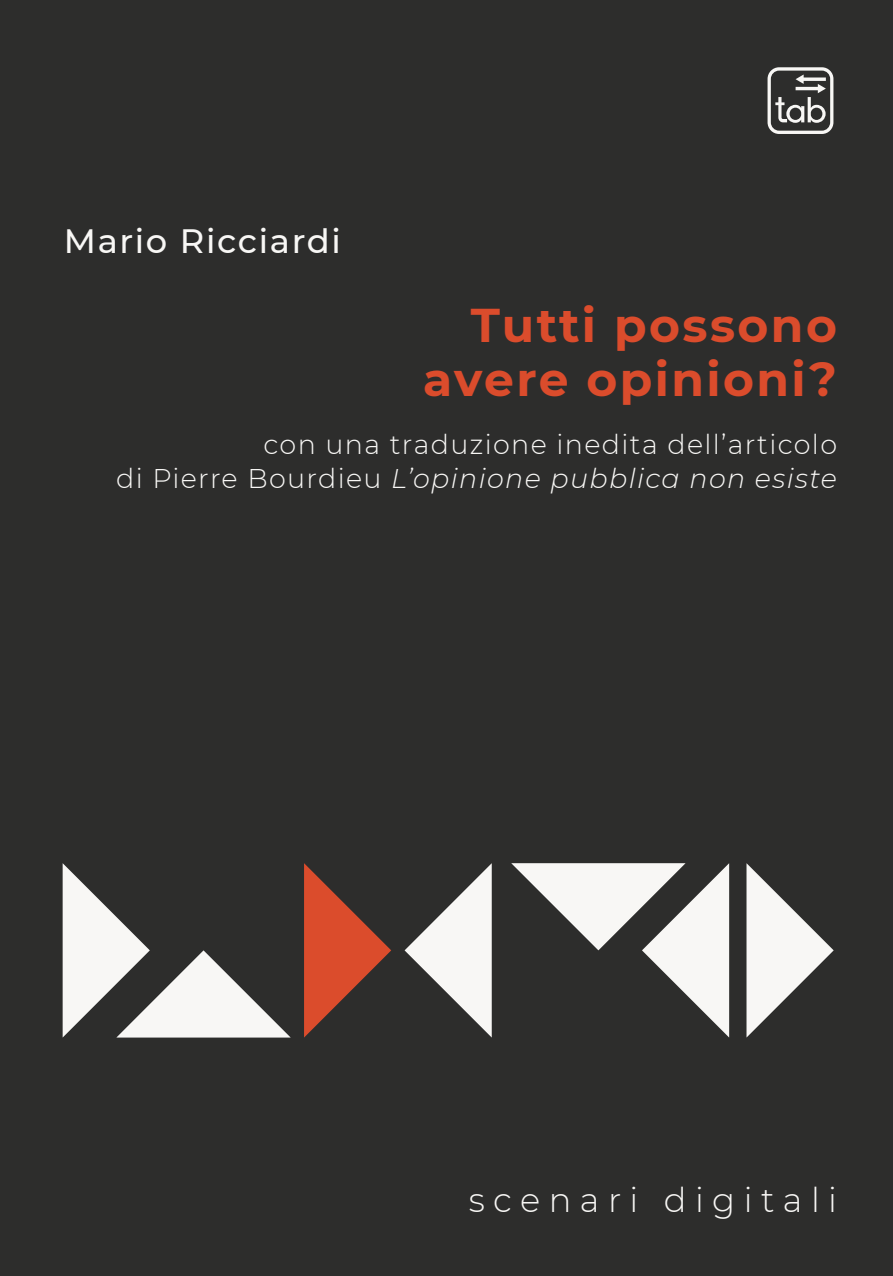
<style>
.page{position:relative;width:893px;height:1276px;background:#2d2d2c}
.page>*{position:absolute;margin:0;border:0;box-sizing:border-box;transform-origin:0 0}
.t1{font:700 47.25px/54px "Montserrat";letter-spacing:.05em;color:#db4c2c;text-align:right}
.t2{font:300 33.75px "Montserrat";letter-spacing:.25em;color:#f8f7f5}
.t3{font:500 33.75px "Montserrat";letter-spacing:.05em;color:#f8f7f5}
.t4{font:300 27px/33.8px "Montserrat";letter-spacing:.05em;color:#f8f7f5;text-align:right}
.s1{font-style:italic}
</style>
<div class="page">
<svg style="left:63px;top:863px;width:227px;height:174px"></svg>
<svg style="left:304px;top:863px;width:87px;height:174px"></svg>
<svg style="left:405px;top:863px;width:87px;height:174px"></svg>
<svg style="left:511px;top:863px;width:218px;height:174px"></svg>
<svg style="left:746px;top:863px;width:88px;height:174px"></svg>
<svg style="left:767px;top:67px;width:66px;height:67px"></svg>
<p class="t3" style="left:64px;top:218px;width:279px">Mario Ricciardi</p>
<p class="t1" style="left:423px;top:296px;width:415px">Tutti possono avere opinioni?</p>
<p class="t4" style="left:116px;top:426px;width:722px">con una traduzione inedita dell’articolo<br>di Pierre Bourdieu <span class="s1">L’opinione pubblica non esiste</span></p>
<p class="t2" style="left:469px;top:1177px;width:370px">scenari digitali</p>
</div>
